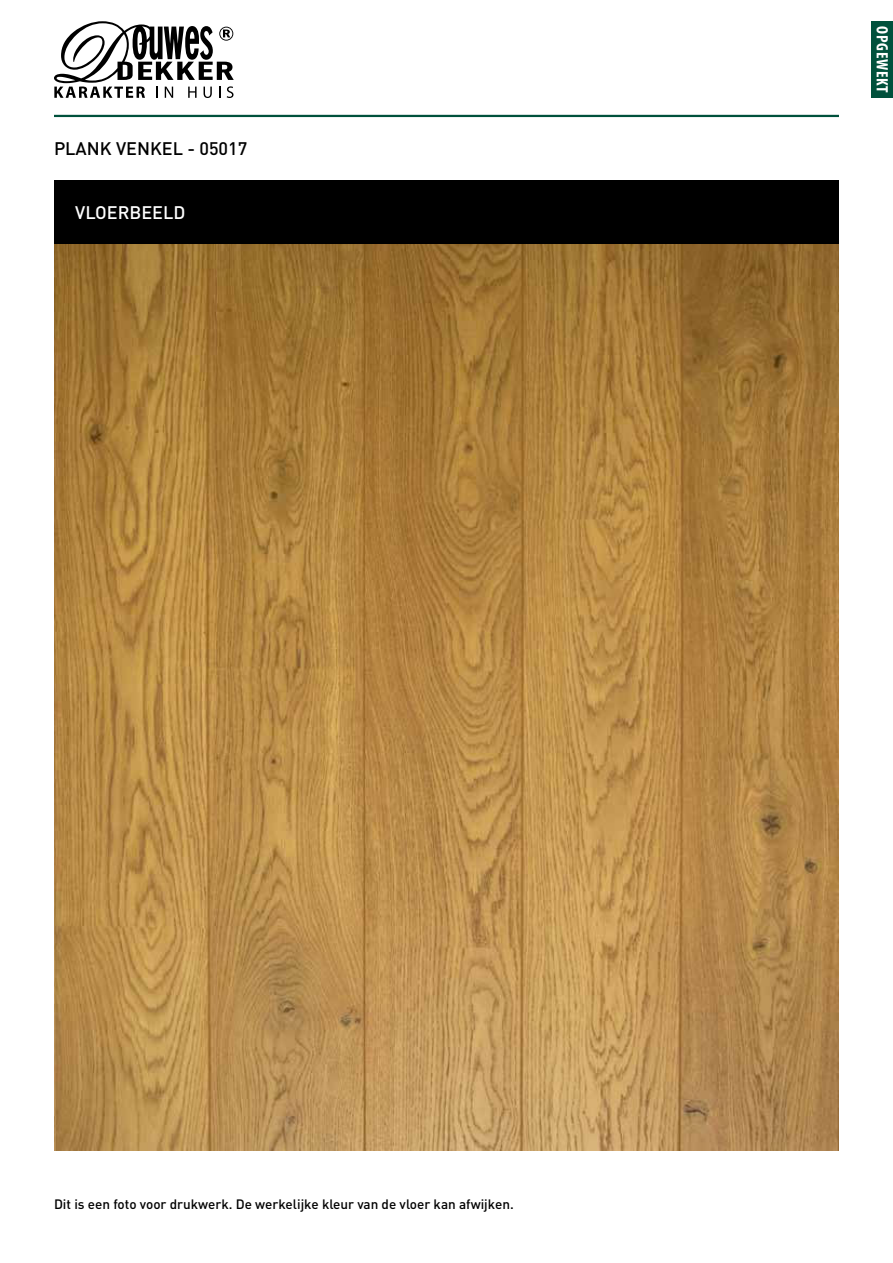
<style>
.page{position:relative;width:893px;height:1263px;background:#fff}
.page>*{position:absolute;margin:0;border:0;box-sizing:border-box;transform-origin:0 0}
.t1{font:500 18px "DIN";color:#000}
.t2{font:500 18px "DIN";color:#fff}
.t3{font:700 condensed 16.5px "Myriad Pro";letter-spacing:.04em;color:#fff}
.t4{font:500 13.5px "DIN";color:#000}
</style>
<div class="page">
<svg style="left:54px;top:21px;width:180px;height:77px"></svg>
<img style="left:54px;top:244px;width:785px;height:906px">
<div style="left:54px;top:180px;width:785px;height:64px;background:#000"></div>
<div style="left:872px;top:21px;width:21px;height:77px;background:#00513c"></div>
<hr style="left:54px;top:115px;width:785px;height:2px;background:#00513c">
<h1 class="t1" style="left:54px;top:138px;width:195px">PLANK VENKEL - 05017</h1>
<h1 class="t2" style="left:75px;top:203px;width:112px">VLOERBEELD</h1>
<p class="t3" style="left:892px;top:26px;width:68px;rotate:90deg">OPGEWEKT</p>
<p class="t4" style="left:54px;top:1199px;width:461px">Dit is een foto voor drukwerk. De werkelijke kleur van de vloer kan afwijken.</p>
</div>
